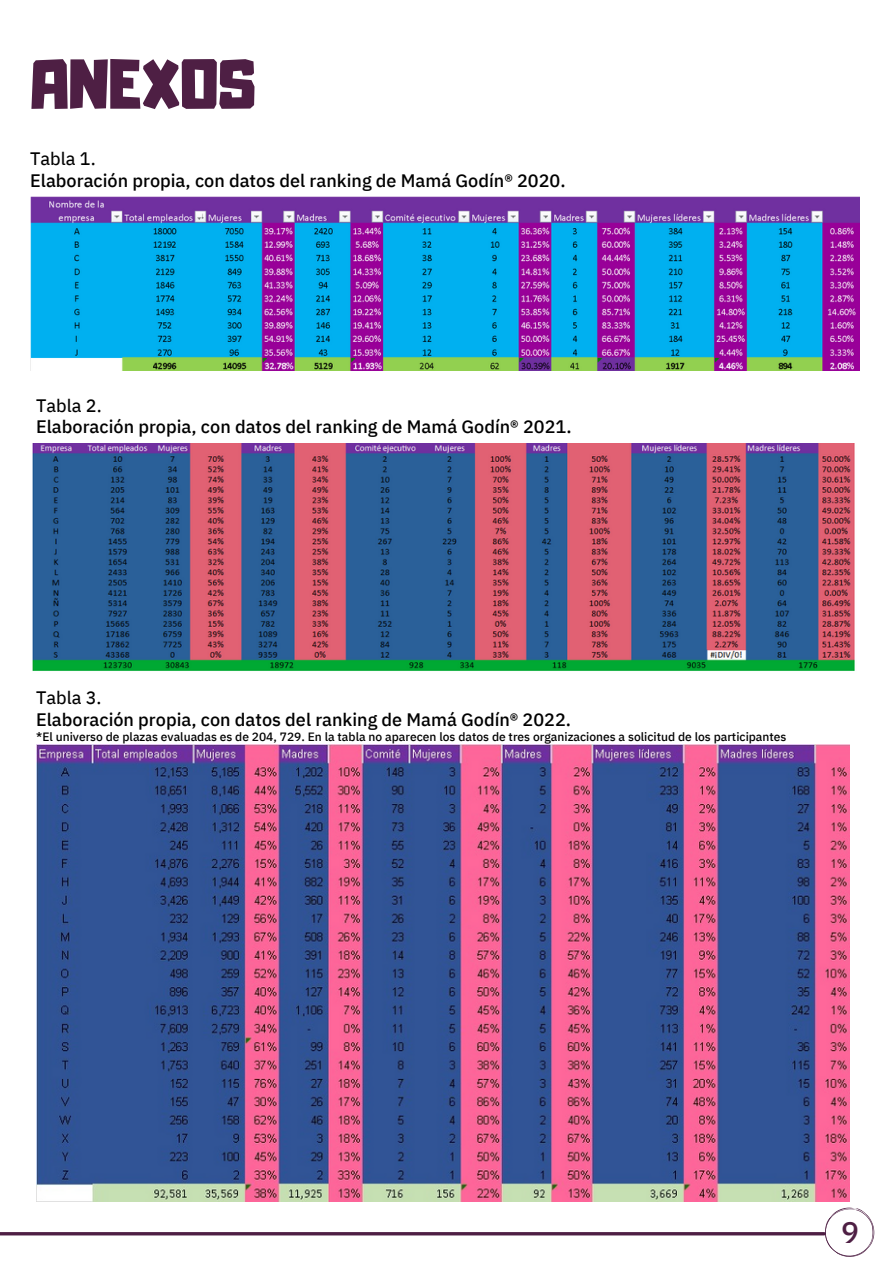
<style>
.page{position:relative;width:894px;height:1264px;background:#fff}
.page>*{position:absolute;margin:0;border:0;box-sizing:border-box;transform-origin:0 0}
.t1{font:62.1px "Adumu";color:#4e1f44}
.t2{font:500 30px "IBM Plex Sans Hebrew";color:#4e1f44}
.t3{font:500 18px "IBM Plex Sans Hebrew";color:#000}
.t4{font:18px "IBM Plex Sans Hebrew Text";color:#000}
.t5{font:500 12px "IBM Plex Sans Hebrew";color:#000}
</style>
<div class="page">
<svg style="left:814px;top:1197px;width:61px;height:60px"></svg>
<svg style="left:0;top:1231px;width:824px;height:4px"></svg>
<img style="left:30px;top:196px;width:829px;height:174px">
<img style="left:32px;top:443px;width:823px;height:228px">
<img style="left:36px;top:744px;width:813px;height:457px">
<p class="t1" style="left:30px;top:59px;width:227px">ANEXOS</p>
<p class="t4" style="left:30px;top:147px;width:67px">Tabla 1.</p>
<p class="t3" style="left:30px;top:168px;width:536px">Elaboración propia, con datos del ranking de Mamá Godín® 2020.</p>
<p class="t4" style="left:36px;top:393px;width:67px">Tabla 2.</p>
<p class="t3" style="left:36px;top:415px;width:536px">Elaboración propia, con datos del ranking de Mamá Godín® 2021.</p>
<p class="t4" style="left:36px;top:686px;width:67px">Tabla 3.</p>
<p class="t3" style="left:36px;top:707px;width:536px">Elaboración propia, con datos del ranking de Mamá Godín® 2022.</p>
<p class="t5" style="left:36px;top:728px;width:751px">*El universo de plazas evaluadas es de 204, 729. En la tabla no aparecen los datos de tres organizaciones a solicitud de los participantes</p>
<p class="t2" style="left:840px;top:1212px;width:20px">9</p>
</div>
